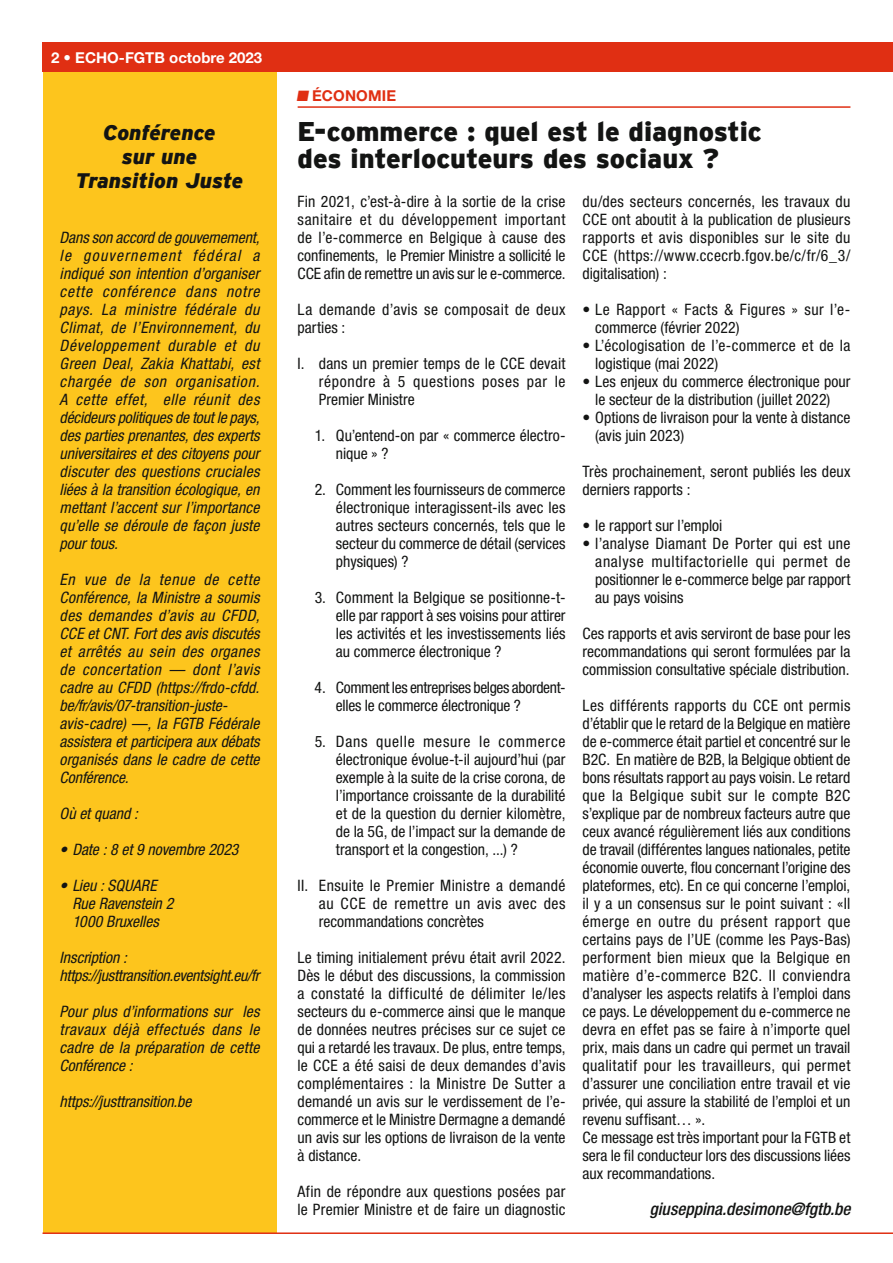
<style>
.page{position:relative;width:893px;height:1263px;background:#fff}
.page>*{position:absolute;margin:0;border:0;box-sizing:border-box;transform-origin:0 0}
.t1{font:900 27px/27px "Interstate";color:#131413}
.t2{font:italic 900 21px/24px "Interstate";color:#131413;text-align:center}
.t3{font:italic 500 condensed 17.25px "Helvetica Neue LT Std";color:#131413}
.t4{font:condensed 15.75px/18px "Helvetica Neue LT Std";color:#131413;text-align:justify}
.t5{font:italic condensed 15.75px/18px "Helvetica Neue LT Std";letter-spacing:.005em;color:#131413}
.t6{font:condensed 15.75px/18px "Helvetica Neue LT Std";letter-spacing:.025em;color:#131413}
.t7{font:condensed 15.75px/18px "Helvetica Neue LT Std";letter-spacing:.02em;color:#131413}
.t8{font:700 15px "Helvetica Neue LT Std";color:#fff}
.t9{font:700 15px "Helvetica Neue LT Std";letter-spacing:.01em;color:#e02f13}
</style>
<div class="page">
<div style="left:43px;top:57px;width:233px;height:1176px;background:#fdc51d"></div>
<hr style="left:43px;top:1232px;width:850px;height:2px;background:#e02f13">
<div style="left:43px;top:43px;width:850px;height:29px;background:#e02f13"></div>
<hr style="left:298px;top:106px;width:552px;height:2px;background:#e02f13">
<p class="t8" style="left:51px;top:48px;width:213px">2 • ECHO-FGTB octobre 2023</p>
<h2 class="t2" style="left:76px;top:120px;width:169px">Conférence<br>sur une<br>Transition Juste</h2>
<p class="t5" style="left:60px;top:228px;width:201px;text-align:justify">Dans son accord de gouvernement, le gouvernement fédéral a indiqué son intention d’organiser cette conférence dans notre pays. La ministre fédérale du Climat, de l’Environnement, du Développement durable et du Green Deal, Zakia Khattabi, est chargée de son organisation.<br>A cette effet, elle réunit des décideurs politiques de tout le pays, des parties prenantes, des experts universitaires et des citoyens pour discuter des questions cruciales liées à la transition écologique, en mettant l’accent sur l’importance qu’elle se déroule de façon juste pour tous.</p>
<p class="t5" style="left:60px;top:570px;width:201px">En vue de la tenue de cette<br>Conférence, la Ministre a soumis des demandes d’avis au CFDD,<br>CCE et CNT. Fort des avis discutés et arrêtés au sein des organes de concertation — dont l’avis cadre au CFDD (https://frdo-cfdd. be/fr/avis/07-transition-juste&shy;avis-cadre) —, la FGTB Fédérale assistera et participera aux débats organisés dans le cadre de cette<br>Conférence.</p>
<p class="t5" style="left:60px;top:805px;width:80px">Où et quand :</p>
<p class="t5" style="left:60px;top:841px;width:180px">• Date : 8 et 9 novembre 2023</p>
<p class="t5" style="left:72px;top:877px;width:102px;text-indent:-13px">• Lieu : SQUARE<br>Rue Ravenstein 2<br>1000 Bruxelles</p>
<p class="t5" style="left:60px;top:949px;width:201px">Inscription : https://justtransition.eventsight.eu/fr</p>
<p class="t5" style="left:60px;top:1003px;width:201px;text-align:justify">Pour plus d’informations sur les travaux déjà effectués dans le cadre de la préparation de cette Conférence :</p>
<p class="t5" style="left:60px;top:1093px;width:133px">https://justtransition.be</p>
<p class="t9" style="left:297px;top:86px;width:101px">■ ÉCONOMIE</p>
<h1 class="t1" style="left:298px;top:118px;width:466px">E-commerce : quel est le diagnostic des interlocuteurs des sociaux ?</h1>
<p class="t4" style="left:298px;top:192px;width:269px">Fin 2021, c’est-à-dire à la sortie de la crise sanitaire et du développement important de l’e-commerce en Belgique à cause des confinements, le Premier Ministre a sollicité le CCE afin de remettre un avis sur le e-commerce.</p>
<p class="t6" style="left:298px;top:300px;width:269px">La demande d’avis se composait de deux parties :</p>
<p class="t4" style="left:319px;top:354px;width:248px;text-indent:-21px">I. dans un premier temps de le CCE devait répondre à 5 questions poses par le Premier Ministre</p>
<p class="t4" style="left:336px;top:426px;width:231px;text-indent:-21px">1. Qu’entend-on par « commerce électro&shy;nique » ?</p>
<p class="t4" style="left:336px;top:480px;width:231px;text-indent:-21px">2. Comment les fournisseurs de commerce électronique interagissent-ils avec les autres secteurs concernés, tels que le secteur du commerce de détail (services physiques) ?</p>
<p class="t4" style="left:336px;top:588px;width:231px;text-indent:-21px">3. Comment la Belgique se positionne-t&shy;elle par rapport à ses voisins pour attirer les activités et les investissements liés au commerce électronique ?</p>
<p class="t4" style="left:336px;top:678px;width:231px;text-indent:-21px">4. Comment les entreprises belges abordent&shy;elles le commerce électronique ?</p>
<p class="t4" style="left:336px;top:732px;width:231px;text-indent:-21px">5. Dans quelle mesure le commerce électronique évolue-t-il aujourd’hui (par exemple à la suite de la crise corona, de l’importance croissante de la durabilité et de la question du dernier kilomètre, de la 5G, de l’impact sur la demande de transport et la congestion, ...) ?</p>
<p class="t4" style="left:319px;top:876px;width:248px;text-indent:-21px">II. Ensuite le Premier Ministre a demandé au CCE de remettre un avis avec des recommandations concrètes</p>
<p class="t4" style="left:298px;top:948px;width:269px">Le timing initialement prévu était avril 2022.<br>Dès le début des discussions, la commission a constaté la difficulté de délimiter le/les secteurs du e-commerce ainsi que le manque de données neutres précises sur ce sujet ce qui a retardé les travaux. De plus, entre temps, le CCE a été saisi de deux demandes d’avis complémentaires : la Ministre De Sutter a demandé un avis sur le verdissement de l’e&shy;commerce et le Ministre Dermagne a demandé un avis sur les options de livraison de la vente à distance.</p>
<p class="t4" style="left:298px;top:1182px;width:269px">Afin de répondre aux questions posées par le Premier Ministre et de faire un diagnostic</p>
<p class="t4" style="left:583px;top:192px;width:269px">du/des secteurs concernés, les travaux du CCE ont aboutit à la publication de plusieurs rapports et avis disponibles sur le site du CCE (https://www.ccecrb.fgov.be/c/fr/6_3/ digitalisation) :</p>
<p class="t6" style="left:595px;top:300px;width:257px;text-indent:-13px">• Le Rapport « Facts &amp; Figures » sur l’e&shy;commerce (février 2022)</p>
<p class="t7" style="left:595px;top:336px;width:257px;text-indent:-13px">• L’écologisation de l’e-commerce et de la logistique (mai 2022)</p>
<p class="t4" style="left:583px;top:372px;width:269px;text-align:center">• Les enjeux du commerce électronique pour le secteur de la distribution (juillet 2022)</p>
<p class="t4" style="left:595px;top:408px;width:257px;text-indent:-13px">• Options de livraison pour la vente à distance (avis juin 2023)</p>
<p class="t4" style="left:583px;top:462px;width:269px">Très prochainement, seront publiés les deux derniers rapports :</p>
<p class="t4" style="left:583px;top:516px;width:141px">• le rapport sur l’emploi</p>
<p class="t4" style="left:595px;top:534px;width:257px;text-indent:-13px">• l’analyse Diamant De Porter qui est une analyse multifactorielle qui permet de positionner le e-commerce belge par rapport au pays voisins</p>
<p class="t4" style="left:583px;top:624px;width:269px">Ces rapports et avis serviront de base pour les recommandations qui seront formulées par la commission consultative spéciale distribution.</p>
<p class="t4" style="left:583px;top:696px;width:269px;text-align:left">Les différents rapports du CCE ont permis d’établir que le retard de la Belgique en matière de e-commerce était partiel et concentré sur le B2C. En matière de B2B, la Belgique obtient de bons résultats rapport au pays voisin. Le retard que la Belgique subit sur le compte B2C s’explique par de nombreux facteurs autre que ceux avancé régulièrement liés aux conditions de travail (différentes langues nationales, petite économie ouverte, flou concernant l’origine des plateformes, etc). En ce qui concerne l’emploi, il y a un consensus sur le point suivant : «Il émerge en outre du présent rapport que certains pays de l’UE (comme les Pays-Bas) performent bien mieux que la Belgique en matière d’e-commerce B2C. Il conviendra d’analyser les aspects relatifs à l’emploi dans ce pays. Le développement du e-commerce ne devra en effet pas se faire à n’importe quel prix, mais dans un cadre qui permet un travail qualitatif pour les travailleurs, qui permet d’assurer une conciliation entre travail et vie privée, qui assure la stabilité de l’emploi et un revenu suffisant… ».<br>Ce message est très important pour la FGTB et sera le fil conducteur lors des discussions liées aux recommandations.</p>
<p class="t3" style="left:649px;top:1198px;width:203px">giuseppina.desimone@fgtb.be</p>
</div>
